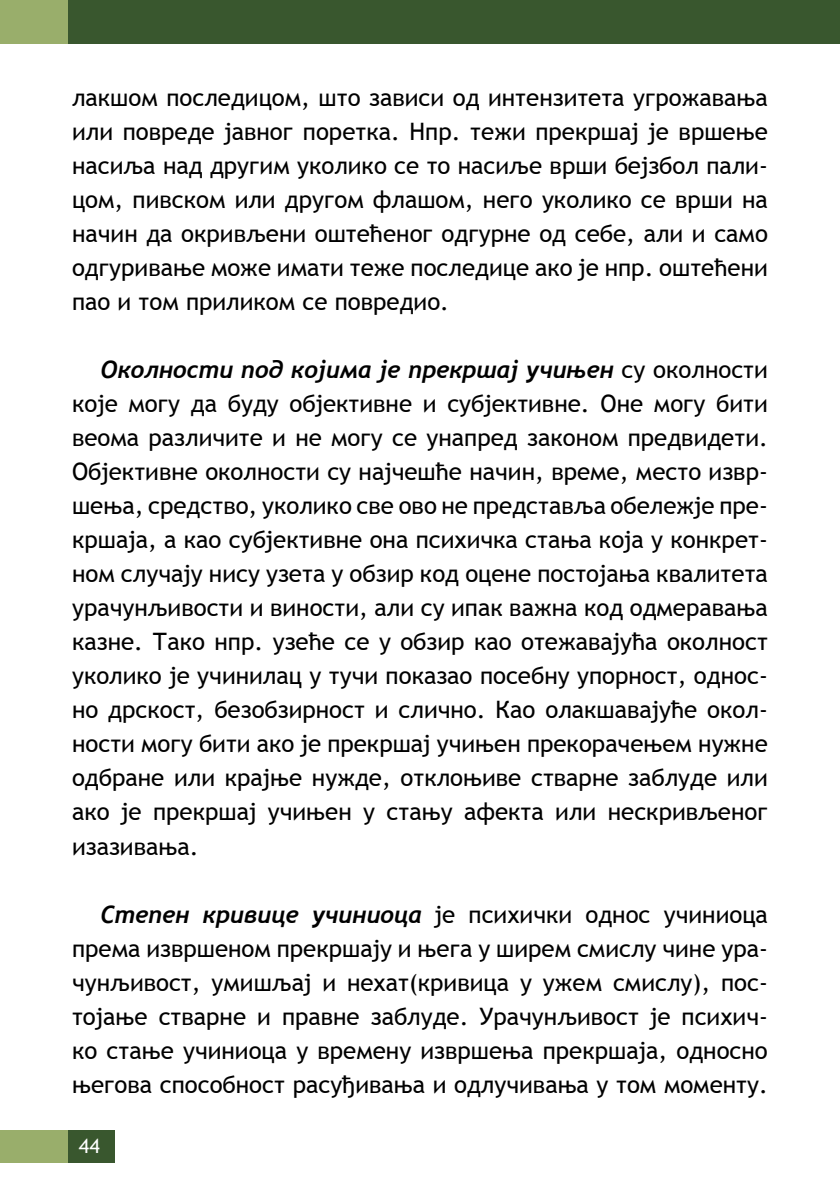
<style>
.page{position:relative;width:840px;height:1191px;background:#fff}
.page>*{position:absolute;margin:0;border:0;box-sizing:border-box;transform-origin:0 0}
.t1{font:24px/34px "Trebuchet MS";color:#000;text-align:justify}
.t2{font:italic 700 24px "Trebuchet";color:#000}
.t3{font:20px "Trebuchet MS";color:#fff}
.s1{font-family:"Trebuchet MS";font-weight:400;font-style:normal}
.s2{font-family:"Trebuchet";font-weight:700;font-style:italic}
</style>
<div class="page">
<div style="left:0;top:1130px;width:114px;height:32px;background:#99ae6b"></div>
<div style="left:0;top:0;width:839px;height:43px;background:#99ae6b"></div>
<div style="left:68px;top:0;width:771px;height:43px;background:#39572e"></div>
<div style="left:68px;top:1130px;width:46px;height:32px;background:#39572e"></div>
<p class="t1" style="left:72px;top:81px;width:697px">лакшом последицом, што зависи од интензитета угрожавања или повреде јавног поретка. Нпр. тежи прекршај је вршење насиља над другим уколико се то насиље врши бејзбол пали&shy;цом, пивском или другом флашом, него уколико се врши на начин да окривљени оштећеног одгурне од себе, али и само одгуривање може имати теже последице ако је нпр. оштећени пао и том приликом се повредио.</p>
<p class="t2" style="left:100px;top:355px;width:668px">Околности под којима је прекршај учињен <span class="s1">су околности</span></p>
<p class="t1" style="left:72px;top:387px;width:697px">које могу да буду објективне и субјективне. Оне могу бити веома различите и не могу се унапред законом предвидети.<br>Објективне околности су најчешће начин, време, место извр&shy;шења, средство, уколико све ово не представља обележје пре&shy;кршаја, а као субјективне она психичка стања која у конкрет&shy;ном случају нису узета у обзир код оцене постојања квалитета урачунљивости и виности, али су ипак важна код одмеравања казне. Тако нпр. узеће се у обзир као отежавајућа околност уколико је учинилац у тучи показао посебну упорност, однос&shy;но дрскост, безобзирност и слично. Као олакшавајуће окол&shy;ности могу бити ако је прекршај учињен прекорачењем нужне одбране или крајње нужде, отклоњиве стварне заблуде или ако је прекршај учињен у стању афекта или нескривљеног изазивања.</p>
<p class="t1" style="left:72px;top:897px;width:697px;text-indent:28px"><span class="s2">Степен кривице учиниоца</span> је психички однос учиниоца према извршеном прекршају и њега у ширем смислу чине ура&shy;чунљивост, умишљај и нехат(кривица у ужем смислу), пос&shy;тојање стварне и правне заблуде. Урачунљивост је психич&shy;ко стање учиниоца у времену извршења прекршаја, односно његова способност расуђивања и одлучивања у том моменту.</p>
<p class="t3" style="left:79px;top:1134px;width:22px">44</p>
</div>
